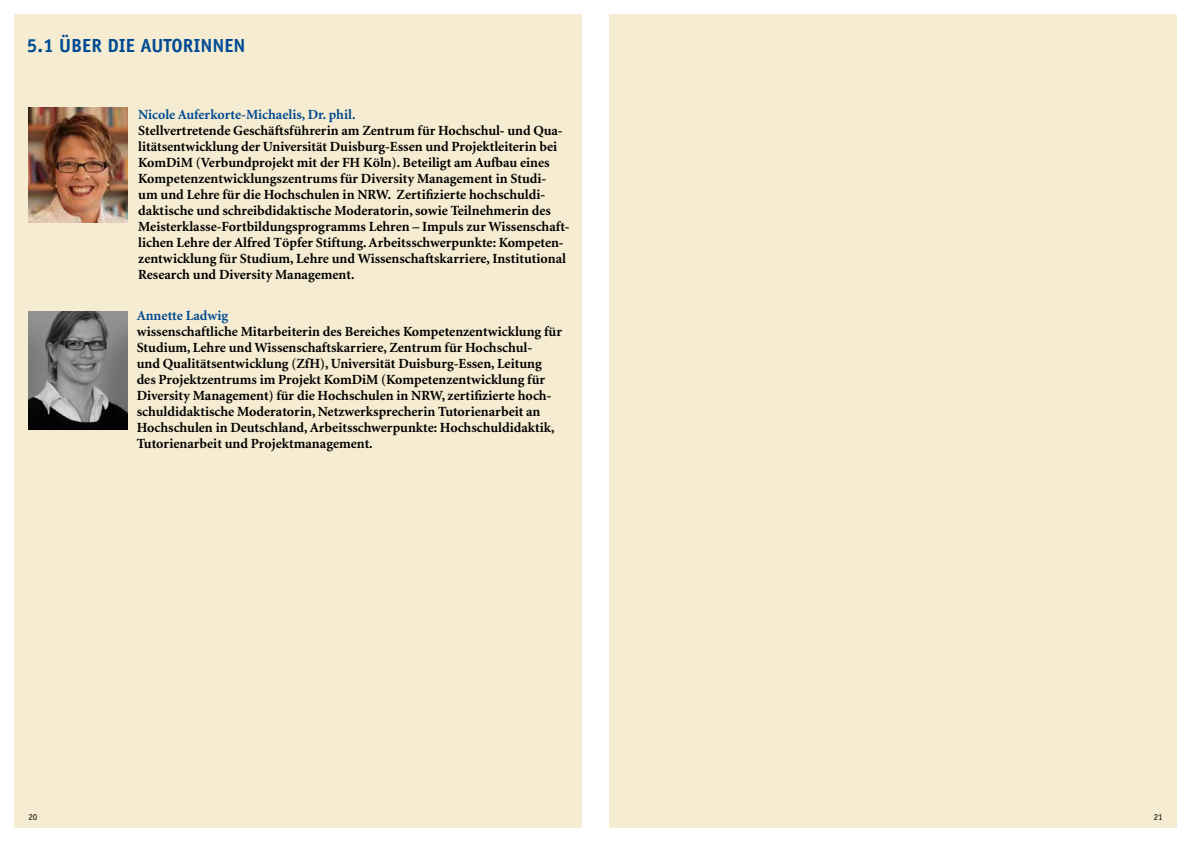
<style>
.page{position:relative;width:1191px;height:842px;background:#fff}
.page>*{position:absolute;margin:0;border:0;box-sizing:border-box;transform-origin:0 0}
.t1{font:700 19px "Officina Sans";color:#004a93}
.t2{font:700 14px/16px "Minion";color:#000}
.t3{font:700 14px "Minion";color:#004a93}
.t4{font:9px "Officina Sans";color:#000}
</style>
<div class="page">
<div style="left:610px;top:15px;width:566px;height:813px;background:#f5ecd1"></div>
<div style="left:15px;top:15px;width:567px;height:813px;background:#f5ecd1"></div>
<img style="left:29px;top:108px;width:99px;height:115px">
<img style="left:29px;top:312px;width:99px;height:117px">
<h1 class="t1" style="left:27px;top:34px;width:44px">5.1 ÜBER</h1>
<h1 class="t1" style="left:108px;top:34px;width:10px">DIE</h1>
<h1 class="t1" style="left:141px;top:34px;width:54px">AUTORINNEN</h1>
<p class="t3" style="left:138px;top:107px;width:219px">Nicole Auferkorte-Michaelis, Dr. phil.</p>
<p class="t2" style="left:138px;top:123px;width:433px">Stellvertretende Geschäftsführerin am Zentrum für Hochschul- und Qua&shy;litätsentwicklung der Universität Duisburg-Essen und Projektleiterin bei KomDiM (Verbundprojekt mit der FH Köln). Beteiligt am Aufbau eines Kompetenzentwicklungszentrums für Diversity Management in Studi-<br>um und Lehre für die Hochschulen in NRW. Zertifizierte hochschuldi&shy;daktische und schreibdidaktische Moderatorin, sowie Teilnehmerin des Meisterklasse-Fortbildungsprogramms Lehren – Impuls zur Wissenschaft&shy;lichen Lehre der Alfred Töpfer Stiftung. Arbeitsschwerpunkte: Kompeten&shy;zentwicklung für Studium, Lehre und Wissenschaftskarriere, Institutional Research und Diversity Management.</p>
<p class="t3" style="left:137px;top:309px;width:93px">Annette Ladwig</p>
<p class="t2" style="left:137px;top:324px;width:427px">wissenschaftliche Mitarbeiterin des Bereiches Kompetenzentwicklung für Studium, Lehre und Wissenschaftskarriere, Zentrum für Hochschul-<br>und Qualitätsentwicklung (ZfH), Universität Duisburg-Essen, Leitung des Projektzentrums im Projekt KomDiM (Kompetenzentwicklung für Diversity Management) für die Hochschulen in NRW, zertifizierte hoch&shy;schuldidaktische Moderatorin, Netzwerksprecherin Tutorienarbeit an Hochschulen in Deutschland, Arbeitsschwerpunkte: Hochschuldidaktik, Tutorienarbeit und Projektmanagement.</p>
<p class="t4" style="left:28px;top:812px;width:10px">20</p>
<p class="t4" style="left:1153px;top:812px;width:10px">21</p>
</div>
